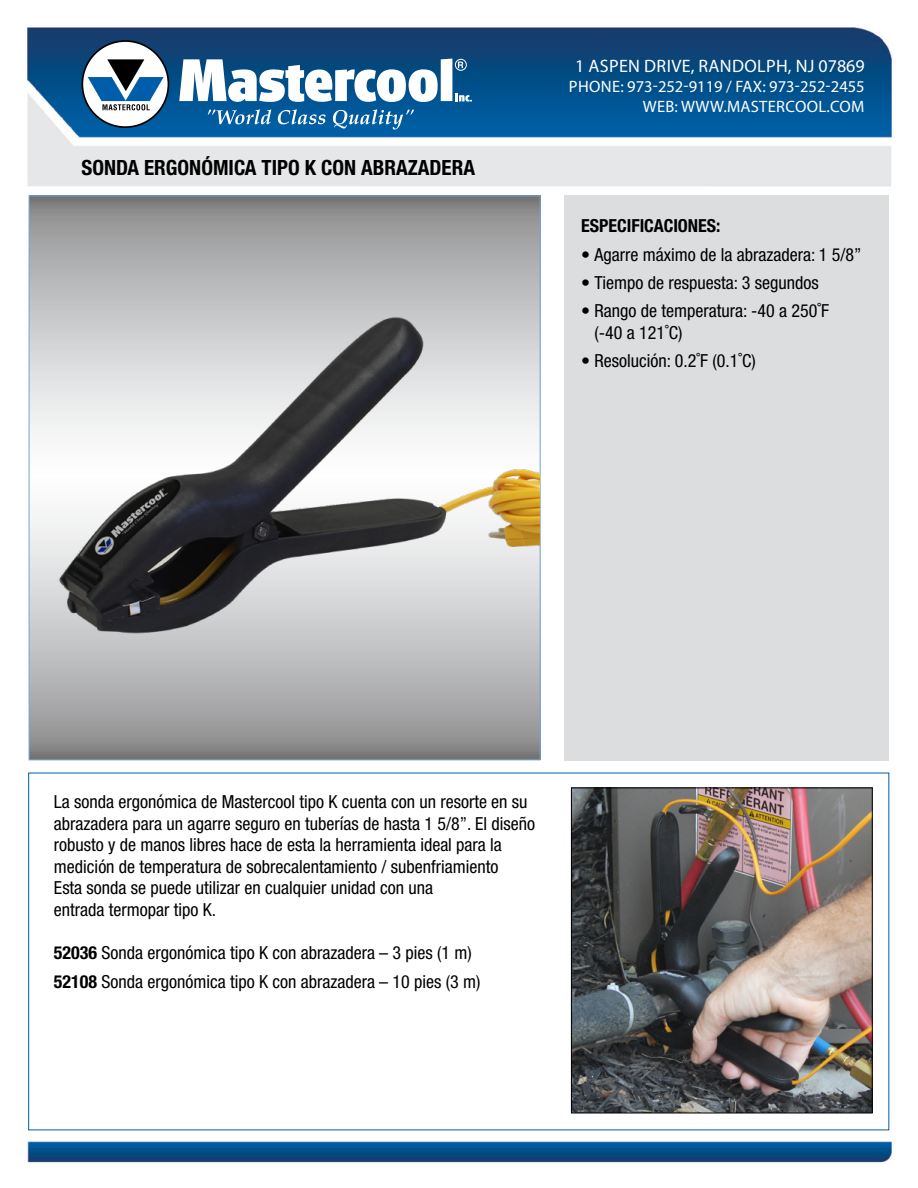
<style>
.page{position:relative;width:918px;height:1188px;background:#fff}
.page>*{position:absolute;margin:0;border:0;box-sizing:border-box;transform-origin:0 0}
.t1{font:700 condensed 21px "Helvetica Neue";color:#000}
.t2{font:condensed 18px/21.6px "Helvetica Neue";color:#000}
.t3{font:18px "Myriad Pro";letter-spacing:.02em;color:#fff}
.t4{font:700 condensed 18px "Helvetica Neue";color:#000}
.t5{font:16.5px/19.8px "Myriad Pro";letter-spacing:.005em;color:#fff;text-align:right}
.s1{font-weight:700}
</style>
<div class="page">
<img style="left:24px;top:27px;width:868px;height:1136px">
<div style="left:564px;top:196px;width:325px;height:565px;background:#dcddde"></div>
<svg style="left:31px;top:198px;width:508px;height:560px;background:#9e9fa0"></svg>
<div style="left:82px;top:41px;width:86px;height:86px;background:#fff;border-radius:50%"></div>
<div style="left:82px;top:40px;width:87px;height:88px;border:2px solid #000;border-radius:50%"></div>
<svg style="left:88px;top:59px;width:76px;height:51px"></svg>
<svg style="left:208px;top:109px;width:63px;height:15px"></svg>
<svg style="left:278px;top:109px;width:48px;height:15px"></svg>
<svg style="left:333px;top:109px;width:81px;height:21px;background:#367eb3"></svg>
<svg style="left:179px;top:59px;width:293px;height:44px"></svg>
<div style="left:455px;top:59px;width:12px;height:12px;border:1px solid #fff;border-radius:50%"></div>
<img style="left:24px;top:288px;width:516px;height:393px">
<img style="left:573px;top:790px;width:297px;height:321px">
<div style="left:571px;top:788px;width:301px;height:325px;border:1px solid #000"></div>
<p class="t1" style="left:82px;top:155px;width:395px">SONDA ERGONÓMICA TIPO K CON ABRAZADERA</p>
<p class="t3" style="left:575px;top:55px;width:291px">1 ASPEN DRIVE, RANDOLPH, NJ 07869</p>
<p class="t5" style="left:569px;top:76px;width:297px">PHONE: 973-252-9119 / FAX: 973-252-2455<br>WEB: WWW.MASTERCOOL.COM</p>
<p class="t4" style="left:581px;top:215px;width:141px">ESPECIFICACIONES:</p>
<p class="t2" style="left:581px;top:243px;width:282px">• Agarre máximo de la abrazadera: 1 5/8”</p>
<p class="t2" style="left:581px;top:272px;width:239px">• Tiempo de respuesta: 3 segundos</p>
<p class="t2" style="left:595px;top:300px;width:236px;text-indent:-14px">• Rango de temperatura: -40 a 250˚F (-40 a 121˚C)</p>
<p class="t2" style="left:581px;top:350px;width:176px">• Resolución: 0.2˚F (0.1˚C)</p>
<p class="t2" style="left:54px;top:791px;width:483px">La sonda ergonómica de Mastercool tipo K cuenta con un resorte en su abrazadera para un agarre seguro en tuberías de hasta 1 5/8”. El diseño robusto y de manos libres hace de esta la herramienta ideal para la medición de temperatura de sobrecalentamiento / subenfriamiento<br>Esta sonda se puede utilizar en cualquier unidad con una<br>entrada termopar tipo K.</p>
<p class="t2" style="left:54px;top:939px;width:428px;line-height:28.3px"><span class="s1">52036</span> Sonda ergonómica tipo K con abrazadera – 3 pies (1 m)<br><span class="s1">52108</span> Sonda ergonómica tipo K con abrazadera – 10 pies (3 m)</p>
</div>
